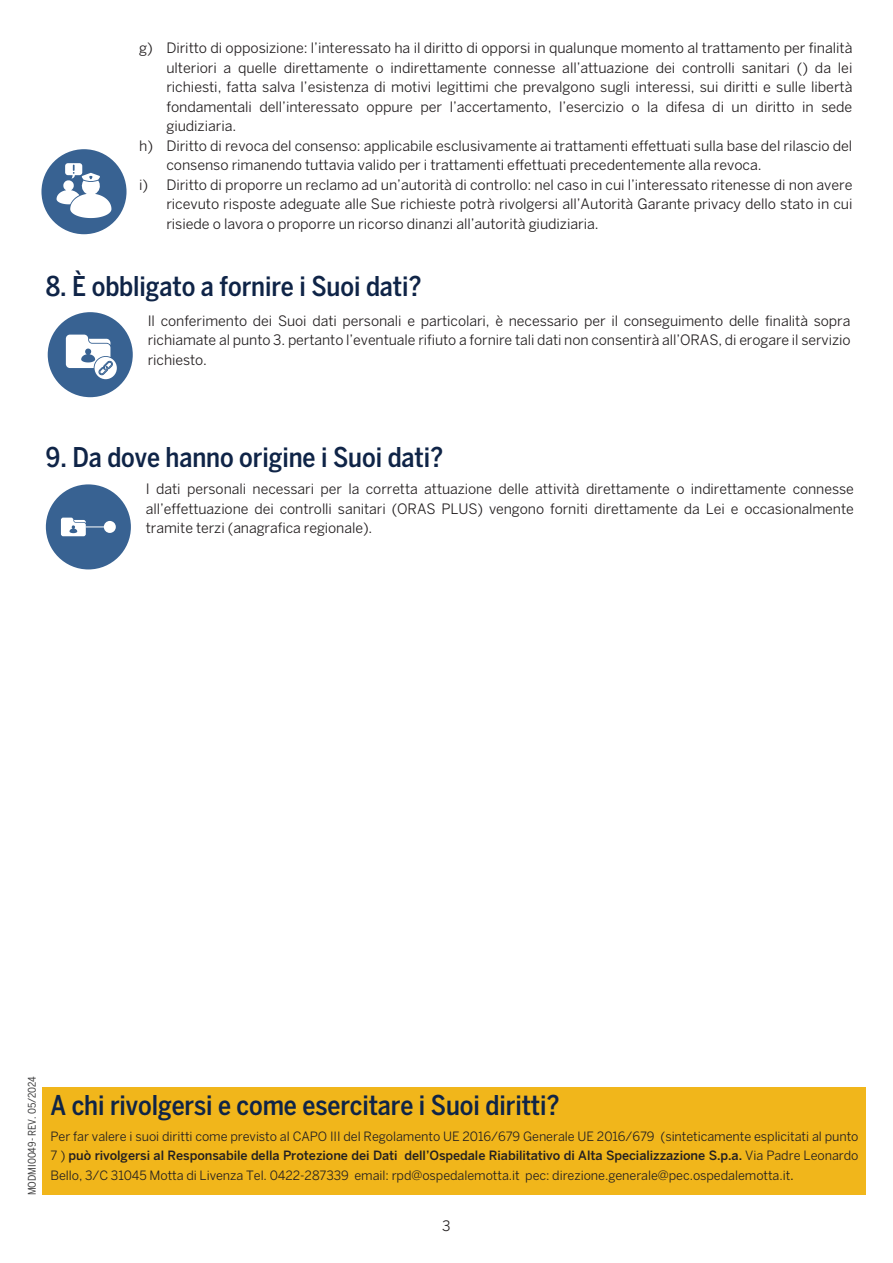
<style>
.page{position:relative;width:893px;height:1263px;background:#fff}
.page>*{position:absolute;margin:0;border:0;box-sizing:border-box;transform-origin:0 0}
.t1{font:500 condensed 27px "Benton Sans";letter-spacing:-.005em;color:#0f2447}
.t2{font:14.25px/19.5px "Benton Sans";letter-spacing:-.005em;color:#231f20;text-align:justify}
.t3{font:12.75px/19.5px "Benton Sans";letter-spacing:-.005em;color:#231f20;text-align:justify}
.t4{font:condensed 10.5px "Benton Sans";color:#3e3e3f}
.s1{font-weight:500}
.s2{font-size:14.25px}
</style>
<div class="page">
<div style="left:42px;top:1087px;width:824px;height:108px;background:#f1b61b"></div>
<div style="left:46px;top:484px;width:85px;height:85px;background:#386292;border-radius:50%"></div>
<div style="left:104px;top:521px;width:12px;height:12px;background:#fff;border-radius:50%"></div>
<svg style="left:61px;top:518px;width:43px;height:18px"></svg>
<div style="left:48px;top:312px;width:85px;height:85px;background:#386292;border-radius:50%"></div>
<svg style="left:66px;top:335px;width:51px;height:44px"></svg>
<div style="left:41px;top:149px;width:86px;height:85px;background:#386292;border-radius:50%"></div>
<svg style="left:57px;top:163px;width:54px;height:55px"></svg>
<p class="t2" style="left:139px;top:38px;width:715px">g) Diritto di opposizione: l’interessato ha il diritto di opporsi in qualunque momento al trattamento per finalità</p>
<p class="t2" style="left:166px;top:57px;width:688px">ulteriori a quelle direttamente o indirettamente connesse all’attuazione dei controlli sanitari () da lei</p>
<p class="t2" style="left:166px;top:77px;width:688px">richiesti, fatta salva l’esistenza di motivi legittimi che prevalgono sugli interessi, sui diritti e sulle libertà</p>
<p class="t2" style="left:166px;top:96px;width:687px">fondamentali dell’interessato oppure per l’accertamento, l’esercizio o la difesa di un diritto in sede</p>
<p class="t2" style="left:166px;top:116px;width:71px">giudiziaria.</p>
<p class="t2" style="left:139px;top:135px;width:715px">h) Diritto di revoca del consenso: applicabile esclusivamente ai trattamenti effettuati sulla base del rilascio del</p>
<p class="t2" style="left:166px;top:155px;width:597px">consenso rimanendo tuttavia valido per i trattamenti effettuati precedentemente alla revoca.</p>
<p class="t2" style="left:139px;top:174px;width:715px">i) Diritto di proporre un reclamo ad un’autorità di controllo: nel caso in cui l’interessato ritenesse di non avere</p>
<p class="t2" style="left:166px;top:194px;width:688px">ricevuto risposte adeguate alle Sue richieste potrà rivolgersi all’Autorità Garante privacy dello stato in cui</p>
<p class="t2" style="left:166px;top:213px;width:434px">risiede o lavora o proporre un ricorso dinanzi all’autorità giudiziaria.</p>
<h1 class="t1" style="left:46px;top:270px;width:377px">8. È obbligato a fornire i Suoi dati?</h1>
<p class="t2" style="left:148px;top:310px;width:704px">Il conferimento dei Suoi dati personali e particolari, è necessario per il conseguimento delle finalità sopra richiamate al punto 3. pertanto l’eventuale rifiuto a fornire tali dati non consentirà all’ORAS, di erogare il servizio richiesto.</p>
<h1 class="t1" style="left:46px;top:442px;width:399px">9. Da dove hanno origine i Suoi dati?</h1>
<p class="t2" style="left:146px;top:479px;width:709px">I dati personali necessari per la corretta attuazione delle attività direttamente o indirettamente connesse all’effettuazione dei controlli sanitari (ORAS PLUS) vengono forniti direttamente da Lei e occasionalmente tramite terzi (anagrafica regionale).</p>
<p class="t4" style="left:26px;top:1195px;width:121px;rotate:-90deg">MODMI0049- REV. 05/2024</p>
<h1 class="t1" style="left:50px;top:1090px;width:511px">A chi rivolgersi e come esercitare i Suoi diritti?</h1>
<p class="t3" style="left:50px;top:1126px;width:809px">Per far valere i suoi diritti come previsto al CAPO III del Regolamento UE 2016/679 Generale UE 2016/679 (sinteticamente esplicitati al punto 7 ) <span class="s1">può rivolgersi al Responsabile della Protezione dei Dati dell’Ospedale Riabilitativo di Alta Specializzazione S.p.a.</span> Via Padre Leonardo Bello, 3/C 31045 Motta di Livenza Tel. 0422-287339 email: rpd@ospedalemotta.it pec: direzione.generale@pec.ospedalemotta.it<span class="s2">.</span></p>
<p class="t2" style="left:442px;top:1216px;width:10px">3</p>
</div>
